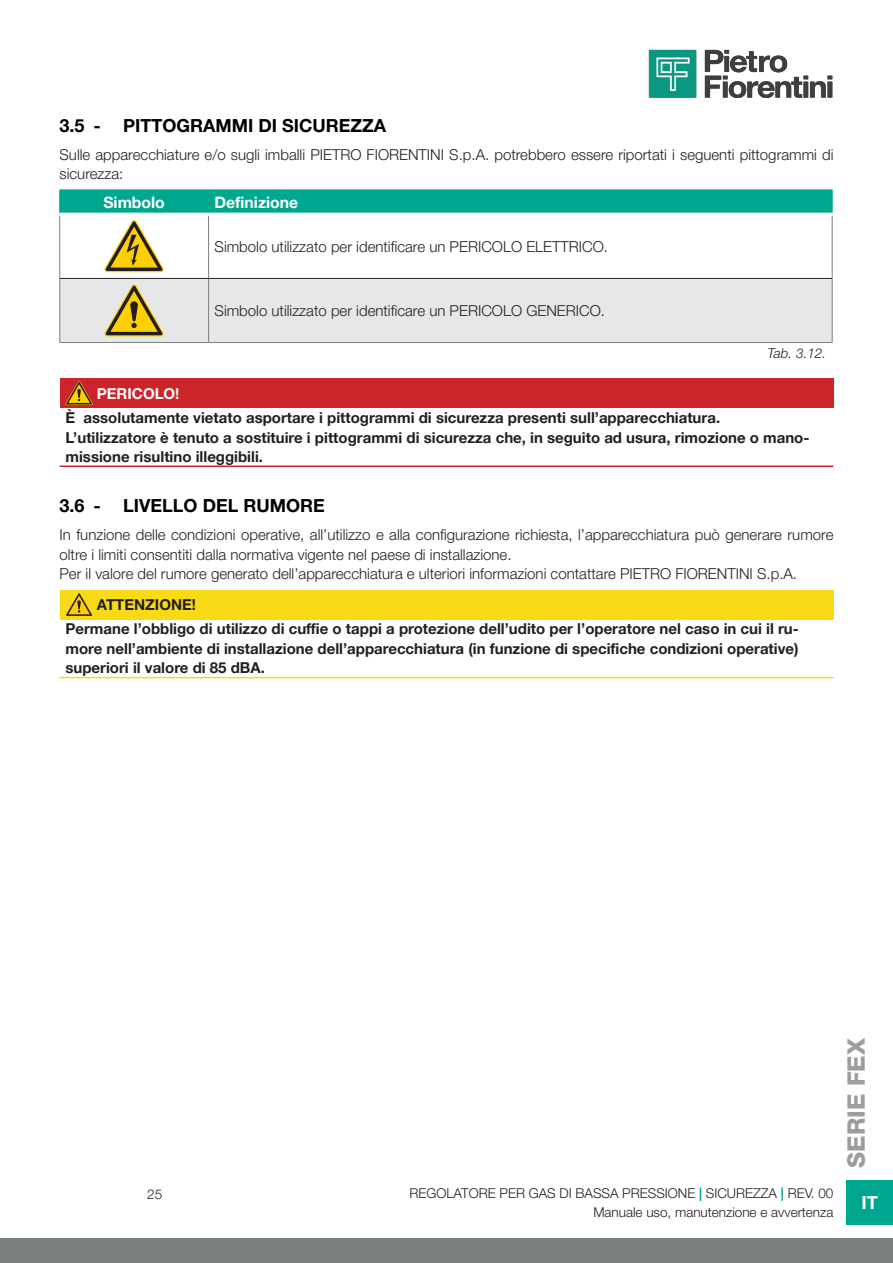
<style>
.page{position:relative;width:893px;height:1263px;background:#fff}
.page>*{position:absolute;margin:0;border:0;box-sizing:border-box;transform-origin:0 0}
.t1{font:800 24px "Helvetica Neue LT Pro";color:#9b9d9e}
.t2{font:700 18px "Helvetica Neue LT Pro";color:#000}
.t3{font:700 18px "Helvetica Neue LT Pro";color:#fff}
.Helvetica_Neue_LT_Pr{font:700 15.75px "Helvetica Neue LT Pro";color:#fff}
.Corpo_Testo_Helvetic{font:300 15px/19.5px "Helvetica Neue LT Pro";color:#231f20}
.Helvetica_Neue_LT_Pr-2{font:700 15px/19.5px "Helvetica Neue LT Pro";color:#231f20}
.Helvetica_Neue_LT_Pr-3{font:700 15px "Helvetica Neue LT Pro";color:#fff}
.t4{font:300 13.5px "Helvetica Neue LT Pro";color:#231f20}
.t5{font:italic 300 13.5px "Helvetica Neue LT Pro";color:#231f20}
.s1{font-weight:700;color:#00a78f}
</style>
<div class="page">
<img style="left:648px;top:49px;width:185px;height:49px">
<div style="left:0;top:1238px;width:893px;height:25px;background:#7c7f80"></div>
<div style="left:846px;top:1180px;width:47px;height:45px;background:#00a78f"></div>
<svg style="left:60px;top:216px;width:772px;height:62px"></svg>
<div style="left:60px;top:279px;width:772px;height:63px;background:#e6e7e9"></div>
<div style="left:59px;top:190px;width:774px;height:24px;background:#00a78f"></div>
<hr style="left:59px;top:216px;width:1px;height:62px;background:#7c7f80">
<hr style="left:208px;top:216px;width:1px;height:62px;background:#7c7f80">
<hr style="left:832px;top:216px;width:1px;height:62px;background:#7c7f80">
<hr style="left:59px;top:278px;width:1px;height:64px;background:#7c7f80">
<hr style="left:208px;top:279px;width:1px;height:63px;background:#7c7f80">
<hr style="left:832px;top:278px;width:1px;height:64px;background:#7c7f80">
<hr style="left:60px;top:342px;width:149px;height:1px;background:#7c7f80">
<hr style="left:209px;top:342px;width:623px;height:1px;background:#7c7f80">
<hr style="left:60px;top:213px;width:149px;height:3px;background:#fff">
<hr style="left:209px;top:213px;width:623px;height:3px;background:#fff">
<hr style="left:60px;top:278px;width:149px;height:1px;background:#231f20">
<hr style="left:209px;top:278px;width:623px;height:1px;background:#231f20">
<svg style="left:104px;top:220px;width:60px;height:52px"></svg>
<svg style="left:104px;top:284px;width:60px;height:52px;background:#c4b471"></svg>
<div style="left:60px;top:378px;width:773px;height:30px;background:#cb242b"></div>
<hr style="left:60px;top:465px;width:773px;height:2px;background:#cb242b">
<svg style="left:66px;top:381px;width:27px;height:24px"></svg>
<div style="left:60px;top:590px;width:773px;height:29px;background:#f8db16"></div>
<hr style="left:60px;top:677px;width:773px;height:1px;background:#f8db16">
<svg style="left:66px;top:593px;width:27px;height:23px"></svg>
<p class="t2" style="left:60px;top:114px;width:328px">3.5 - PITTOGRAMMI DI SICUREZZA</p>
<p class="Corpo_Testo_Helvetic" style="left:60px;top:145px;width:775px">Sulle apparecchiature e/o sugli imballi PIETRO FIORENTINI S.p.A. potrebbero essere riportati i seguenti pittogrammi di sicurezza:</p>
<p class="Helvetica_Neue_LT_Pr" style="left:103px;top:192px;width:63px">Simbolo</p>
<p class="Helvetica_Neue_LT_Pr" style="left:215px;top:192px;width:85px">Definizione</p>
<p class="Corpo_Testo_Helvetic" style="left:215px;top:236px;width:395px">Simbolo utilizzato per identificare un PERICOLO ELETTRICO.</p>
<p class="Corpo_Testo_Helvetic" style="left:215px;top:300px;width:392px">Simbolo utilizzato per identificare un PERICOLO GENERICO.</p>
<p class="t5" style="left:768px;top:345px;width:60px">Tab. 3.12.</p>
<p class="Helvetica_Neue_LT_Pr-3" style="left:97px;top:384px;width:84px">PERICOLO!</p>
<p class="Helvetica_Neue_LT_Pr-2" style="left:66px;top:408px;width:656px">È assolutamente vietato asportare i pittogrammi di sicurezza presenti sull’apparecchiatura.</p>
<p class="Helvetica_Neue_LT_Pr-2" style="left:66px;top:427px;width:745px">L’utilizzatore è tenuto a sostituire i pittogrammi di sicurezza che, in seguito ad usura, rimozione o mano&shy;missione risultino illeggibili.</p>
<p class="t2" style="left:60px;top:495px;width:267px">3.6 - LIVELLO DEL RUMORE</p>
<p class="Corpo_Testo_Helvetic" style="left:60px;top:525px;width:775px">In funzione delle condizioni operative, all’utilizzo e alla configurazione richiesta, l’apparecchiatura può generare rumore oltre i limiti consentiti dalla normativa vigente nel paese di installazione.</p>
<p class="Corpo_Testo_Helvetic" style="left:60px;top:564px;width:739px">Per il valore del rumore generato dell’apparecchiatura e ulteriori informazioni contattare PIETRO FIORENTINI S.p.A.</p>
<p class="Helvetica_Neue_LT_Pr-2" style="left:97px;top:595px;width:101px">ATTENZIONE!</p>
<p class="Helvetica_Neue_LT_Pr-2" style="left:66px;top:619px;width:735px;text-align:justify">Permane l’obbligo di utilizzo di cuffie o tappi a protezione dell’udito per l’operatore nel caso in cui il ru&shy;more nell’ambiente di installazione dell’apparecchiatura (in funzione di specifiche condizioni operative) superiori il valore di 85 dBA.</p>
<p class="t4" style="left:147px;top:1185px;width:17px">25</p>
<p class="t4" style="left:409px;top:1185px;width:426px">REGOLATORE PER GAS DI BASSA PRESSIONE <span class="s1">|</span> SICUREZZA <span class="s1">|</span> REV. 00</p>
<p class="t4" style="left:593px;top:1204px;width:242px">Manuale uso, manutenzione e avvertenza</p>
<h1 class="t1" style="left:842px;top:1168px;width:131px;rotate:-90deg">SERIE FEX</h1>
<p class="t3" style="left:861px;top:1191px;width:18px">IT</p>
</div>
